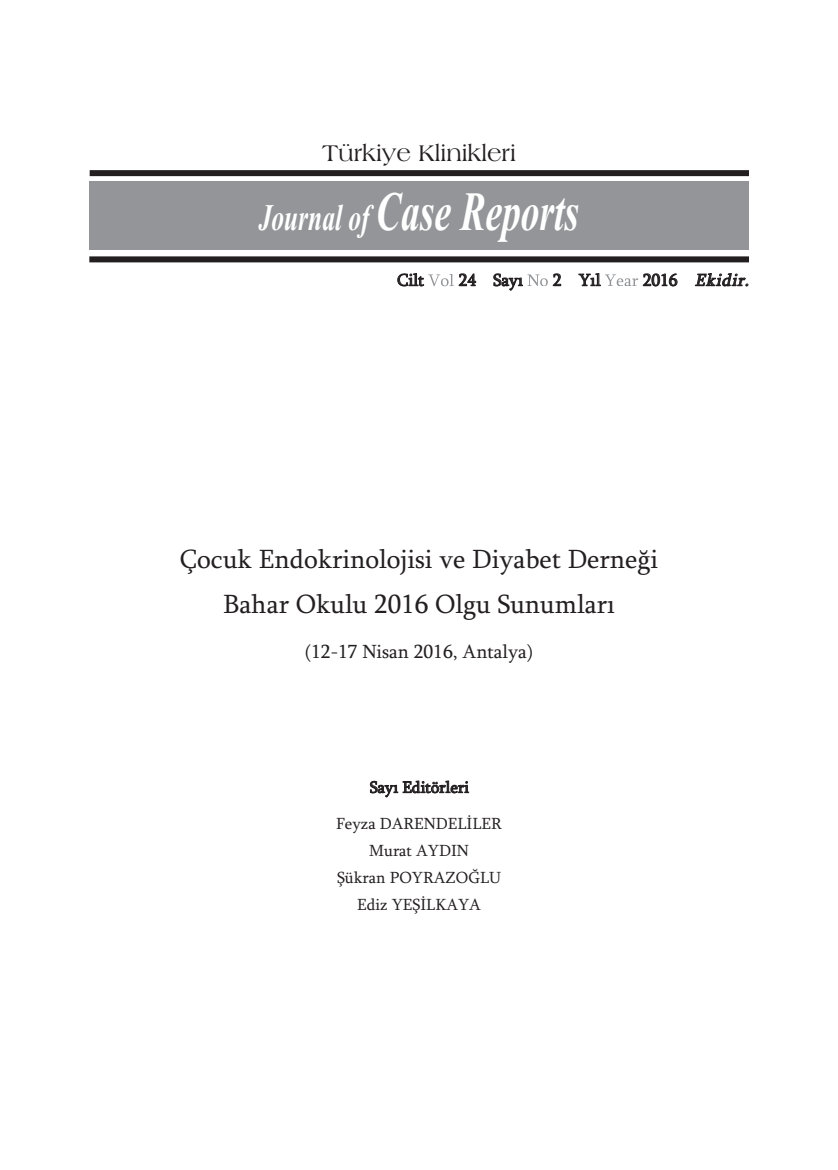
<style>
.page{position:relative;width:838px;height:1170px;background:#fff}
.page>*{position:absolute;margin:0;border:0;box-sizing:border-box;transform-origin:0 0}
.t1{font:italic 700 55.35px "Times New Roman";color:#fff;scale:.68 1}
.t2{font:27px/45px "Sylfaen";color:#231f20;text-align:center}
.t3{font:24px "Americana BT Roman";color:#231f20}
.t4{font:19.5px "Sylfaen";color:#231f20}
.t5{font:17.25px "Sylfaen";color:#231f20}
.t6{font:italic 17.25px "Sylfaen";color:#231f20}
.t7{font:16.5px/27px "Sylfaen";color:#231f20;text-align:center}
.s1{font-size:37.5px}
.s2{font-style:normal}
</style>
<div class="page">
<div style="left:89px;top:182px;width:659px;height:68px;background:#939598"></div>
<div style="left:90px;top:170px;width:659px;height:6px;background:#231f20"></div>
<div style="left:89px;top:256px;width:660px;height:6px;background:#231f20"></div>
<svg style="left:428px;top:274px;width:26px;height:12px"></svg>
<svg style="left:527px;top:274px;width:21px;height:12px"></svg>
<svg style="left:605px;top:274px;width:33px;height:12px"></svg>
<h3 class="t3" style="left:322px;top:138px;width:195px">Türkiye Klinikleri</h3>
<h1 class="t1" style="left:259px;top:179px;width:473px"><span class="s1">Journal of</span> Case Reports</h1>
<p class="t5" style="left:397px;top:269px;width:28px">Cilt</p>
<p class="t5" style="left:459px;top:269px;width:66px">24 Sayı</p>
<p class="t5" style="left:553px;top:269px;width:49px">2 Yıl</p>
<p class="t6" style="left:643px;top:269px;width:112px"><span class="s2">2 0 1 6</span> Ekidir.</p>
<h2 class="t2" style="left:180px;top:536px;width:480px">Çocuk Endokrinolojisi ve Diyabet Derneği<br>Bahar Okulu 2016 Olgu Sunumları</h2>
<p class="t4" style="left:305px;top:639px;width:230px">(12-17 Nisan 2016, Antalya)</p>
<p class="t7" style="left:370px;top:773px;width:101px">Sayı Editörleri</p>
<p class="t7" style="left:336px;top:809px;width:167px">Feyza DARENDELİLER<br>Murat AYDIN<br>Şükran POYRAZOĞLU<br>Ediz YEŞİLKAYA</p>
</div>
